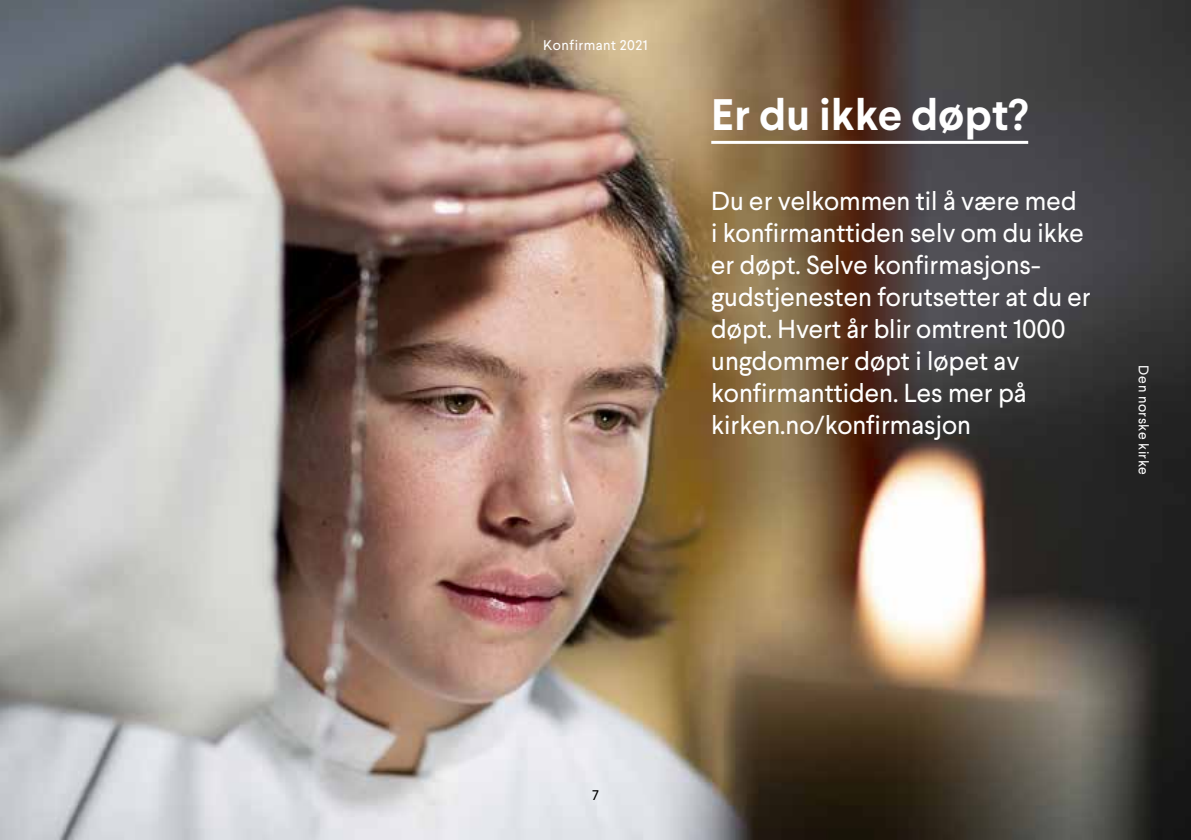
<style>
.page{position:relative;width:1191px;height:840px;background:#fff}
.page>*{position:absolute;margin:0;border:0;box-sizing:border-box;transform-origin:0 0}
.t1{font:700 44px "Larsseit";color:#fff}
.t2{font:26px/32px "Larsseit";color:#fff}
.t3{font:14px "Larsseit";letter-spacing:.035em;color:#fff}
.t4{font:14px "Larsseit";color:#000}
</style>
<div class="page">
<img style="left:0;top:0;width:1191px;height:839px">
<hr style="left:711px;top:141px;width:317px;height:3px;background:#fff">
<p class="t3" style="left:543px;top:36px;width:106px">Konfirmant 2021</p>
<h1 class="t1" style="left:711px;top:86px;width:318px">Er du ikke døpt?</h1>
<p class="t2" style="left:711px;top:184px;width:381px">Du er velkommen til å være med<br>i konfirmanttiden selv om du ikke er døpt. Selve konfirmasjons&shy;gudstjenesten forutsetter at du er døpt. Hvert år blir omtrent 1000 ungdommer døpt i løpet av konfirmanttiden. Les mer på kirken.no/konfirmasjon</p>
<p class="t3" style="left:1152px;top:365px;width:111px;rotate:90deg">Den norske kirke</p>
<p class="t4" style="left:592px;top:785px;width:8px">7</p>
</div>
